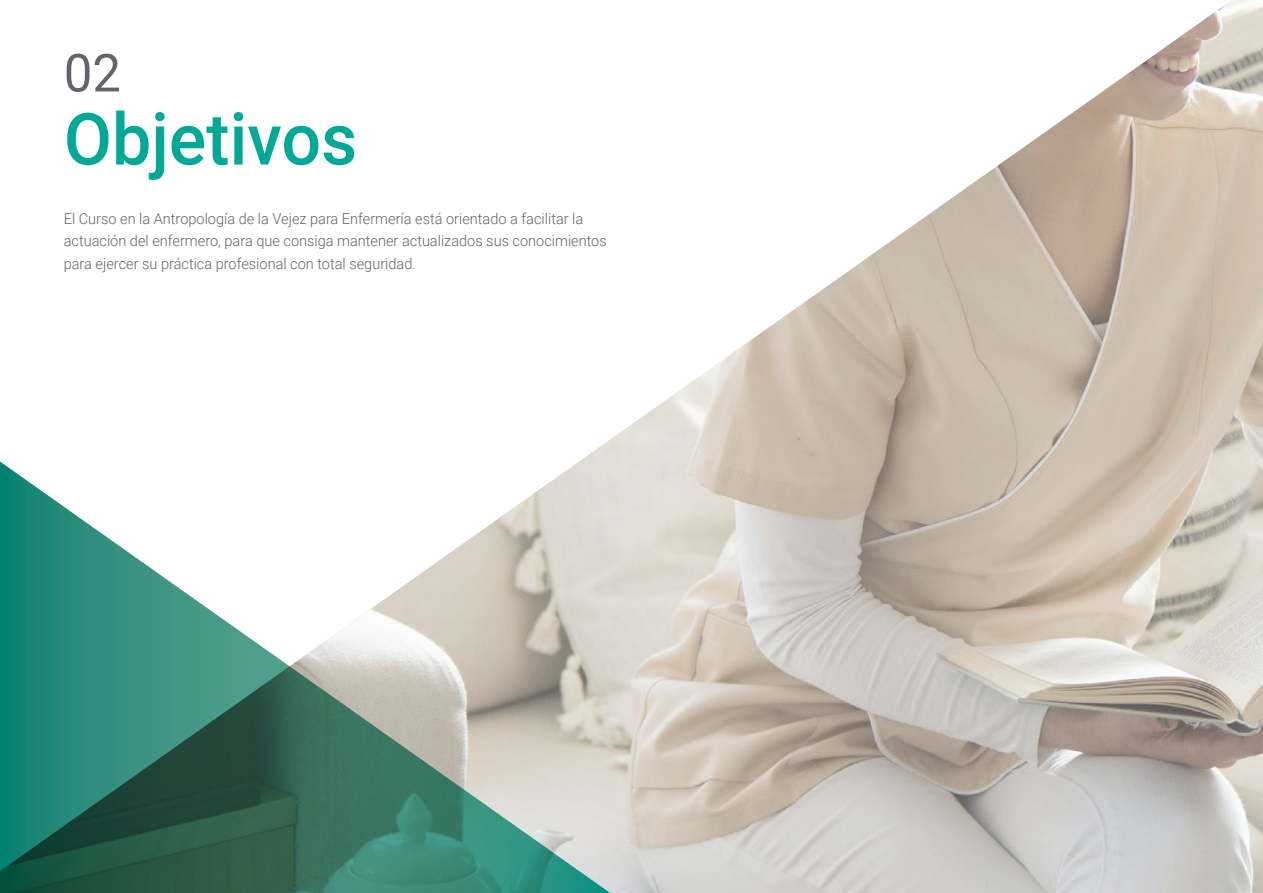
<style>
.page{position:relative;width:1263px;height:893px;background:#fff}
.page>*{position:absolute;margin:0;border:0;box-sizing:border-box;transform-origin:0 0}
.t1{font:500 72px "Roboto";color:#00a996}
.t2{font:52.5px "Roboto";color:#61646a}
.t3{font:300 15px/22.5px "Roboto";color:#61646a}
</style>
<div class="page">
<img style="left:601px;top:0;width:662px;height:893px">
<svg style="left:0;top:446px;width:640px;height:447px"></svg>
<h2 class="t2" style="left:64px;top:36px;width:59px">02</h2>
<h1 class="t1" style="left:64px;top:89px;width:295px">Objetivos</h1>
<p class="t3" style="left:64px;top:207px;width:544px">El Curso en la Antropología de la Vejez para Enfermería está orientado a facilitar la actuación del enfermero, para que consiga mantener actualizados sus conocimientos para ejercer su práctica profesional con total seguridad.</p>
</div>
